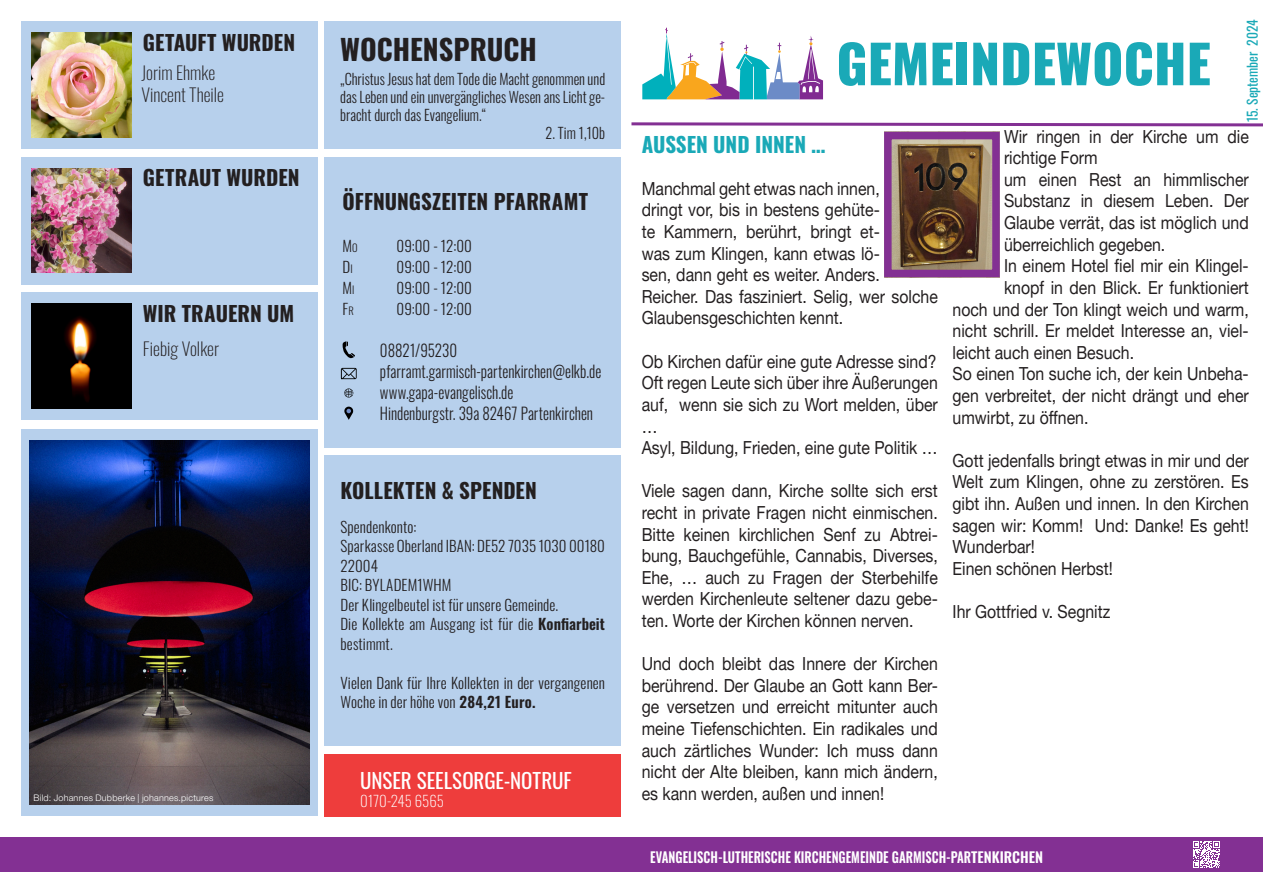
<style>
.page{position:relative;width:1263px;height:893px;background:#fff}
.page>*{position:absolute;margin:0;border:0;box-sizing:border-box;transform-origin:0 0}
.t1{font:700 28.5px "Oswald";color:#231f20}
.Fliesstext{font:700 21px "Oswald";letter-spacing:.005em;color:#231f20}
.Fliesstext-2{font:21px "Oswald";color:#fff}
.t2{font:700 21px "Oswald";color:#1aa9b7}
.Fliestext{font:18px/21.6px "Helvetica Neue LT Pro";color:#231f20;text-align:justify;scale:.88 1}
.Fliestext-2{font:200 18px "Oswald";color:#231f20}
.Fliesstext-3{font:300 16.5px "Oswald";color:#231f20;scale:.91 1}
.Fliesstext-4{font:300 16.5px "Oswald";color:#231f20;scale:.91 1}
.Fliesstext-5{font:300 15px/19.5px "Oswald";letter-spacing:.005em;color:#231f20}
.Fliesstext-6{font:300 15px/18px "Oswald";letter-spacing:.005em;color:#231f20;text-align:justify;scale:.95 1}
.Fliesstext-7{font:300 15px "Oswald";color:#231f20}
.Fliesstext-8{font:200 15px "Oswald";letter-spacing:-.005em;color:#fff}
.t3{font:600 14.4px "Oswald";color:#fff;scale:.87 1}
.t4{font:13.5px "Oswald";color:#1aa9b7}
.Fliesstext-9{font:300 9px "Helvetica Neue LT Pro";letter-spacing:.025em;color:#fff}
.s1{font-size:10.5px}
.s2{font-weight:600}
</style>
<div class="page">
<svg style="left:642px;top:28px;width:181px;height:71px"></svg>
<svg style="left:839px;top:42px;width:26px;height:44px"></svg>
<svg style="left:871px;top:43px;width:55px;height:42px"></svg>
<svg style="left:932px;top:43px;width:20px;height:42px"></svg>
<div style="left:957px;top:43px;width:10px;height:42px;background:#1aa9b7"></div>
<svg style="left:973px;top:43px;width:24px;height:42px"></svg>
<svg style="left:1003px;top:43px;width:26px;height:42px"></svg>
<svg style="left:1035px;top:42px;width:148px;height:44px"></svg>
<svg style="left:1190px;top:43px;width:20px;height:42px"></svg>
<svg style="left:631px;top:122px;width:632px;height:5px"></svg>
<img style="left:893px;top:141px;width:98px;height:127px">
<div style="left:884px;top:132px;width:116px;height:145px;border:8px solid #833093"></div>
<div style="left:0;top:838px;width:1263px;height:34px;background:#833093"></div>
<svg style="left:1193px;top:841px;width:26px;height:27px"></svg>
<div style="left:325px;top:754px;width:296px;height:62px;background:#ee3d3c"></div>
<div style="left:325px;top:157px;width:296px;height:290px;background:#b7d0ec"></div>
<svg style="left:343px;top:341px;width:12px;height:17px"></svg>
<svg style="left:341px;top:368px;width:16px;height:11px"></svg>
<svg style="left:344px;top:388px;width:9px;height:9px"></svg>
<svg style="left:344px;top:407px;width:9px;height:13px"></svg>
<div style="left:325px;top:455px;width:296px;height:291px;background:#b7d0ec"></div>
<div style="left:325px;top:21px;width:296px;height:128px;background:#b7d0ec"></div>
<div style="left:21px;top:21px;width:296px;height:128px;background:#b7d0ec"></div>
<div style="left:21px;top:157px;width:296px;height:127px;background:#b7d0ec"></div>
<div style="left:21px;top:292px;width:296px;height:128px;background:#b7d0ec"></div>
<img style="left:31px;top:33px;width:101px;height:104px">
<img style="left:31px;top:168px;width:101px;height:105px">
<img style="left:31px;top:304px;width:101px;height:105px">
<div style="left:21px;top:429px;width:296px;height:387px;background:#b7d0ec"></div>
<img style="left:30px;top:441px;width:279px;height:364px">
<p class="Fliesstext" style="left:143px;top:32px;width:154px">GETAUFT WURDEN</p>
<p class="Fliestext-2" style="left:141px;top:57px;width:75px">Jorim Ehmke</p>
<p class="Fliestext-2" style="left:141px;top:78px;width:84px">Vincent Theile</p>
<p class="Fliesstext" style="left:143px;top:166px;width:158px">GETRAUT WURDEN</p>
<p class="Fliesstext" style="left:143px;top:303px;width:153px">WIR TRAUERN UM</p>
<p class="Fliestext-2" style="left:143px;top:333px;width:78px">Fiebig Volker</p>
<p class="Fliesstext-9" style="left:34px;top:793px;width:181px">Bild: Johannes Dubberke | johannes.pictures</p>
<p class="t1" style="left:340px;top:34px;width:198px">WOCHENSPRUCH</p>
<p class="Fliesstext-6" style="left:340px;top:68px;width:280px">„Christus Jesus hat dem Tode die Macht genommen und das Leben und ein unvergängliches Wesen ans Licht ge&shy;bracht durch das Evangelium.“</p>
<p class="Fliesstext-6" style="left:546px;top:122px;width:64px">2. Tim 1,10b</p>
<p class="Fliesstext" style="left:343px;top:190px;width:247px">ÖFFNUNGSZEITEN PFARRAMT</p>
<p class="Fliesstext-7" style="left:343px;top:232px;width:17px">M<span class="s1">o</span></p>
<p class="Fliesstext-7" style="left:397px;top:232px;width:77px">09:00 - 12:00</p>
<p class="Fliesstext-7" style="left:343px;top:253px;width:12px">D<span class="s1">i</span></p>
<p class="Fliesstext-7" style="left:397px;top:253px;width:77px">09:00 - 12:00</p>
<p class="Fliesstext-7" style="left:343px;top:274px;width:13px">M<span class="s1">i</span></p>
<p class="Fliesstext-7" style="left:397px;top:274px;width:77px">09:00 - 12:00</p>
<p class="Fliesstext-7" style="left:343px;top:295px;width:13px">F<span class="s1">r</span></p>
<p class="Fliesstext-7" style="left:397px;top:295px;width:77px">09:00 - 12:00</p>
<p class="Fliesstext-4" style="left:380px;top:335px;width:86px">08821/95230</p>
<p class="Fliesstext-3" style="left:380px;top:356px;width:245px">pfarramt.garmisch-partenkirchen@elkb.de</p>
<p class="Fliesstext-3" style="left:380px;top:377px;width:148px">www.gapa-evangelisch.de</p>
<p class="Fliesstext-3" style="left:380px;top:398px;width:236px">Hindenburgstr. 39a 82467 Partenkirchen</p>
<p class="Fliesstext" style="left:340px;top:479px;width:198px">KOLLEKTEN &amp; SPENDEN</p>
<p class="Fliesstext-5" style="left:340px;top:515px;width:77px">Spendenkonto:</p>
<p class="Fliesstext-5" style="left:340px;top:535px;width:266px">Sparkasse Oberland IBAN: DE52 7035 1030 00180<br>22004</p>
<p class="Fliesstext-5" style="left:340px;top:574px;width:112px">BIC: BYLADEM1WHM</p>
<p class="Fliesstext-5" style="left:340px;top:593px;width:219px">Der Klingelbeutel ist für unsere Gemeinde.</p>
<p class="Fliesstext-5" style="left:340px;top:613px;width:266px">Die Kollekte am Ausgang ist für die <span class="s2">Konfiarbeit </span>bestimmt.</p>
<p class="Fliesstext-5" style="left:340px;top:671px;width:266px">Vielen Dank für Ihre Kollekten in der vergangenen<br>Woche in der höhe von <span class="s2">284,21 Euro.</span></p>
<p class="Fliesstext-2" style="left:360px;top:761px;width:213px">UNSER SEELSORGE-NOTRUF</p>
<p class="Fliesstext-8" style="left:360px;top:787px;width:85px">0170-245 6565</p>
<p class="t2" style="left:642px;top:134px;width:185px">AUSSEN UND INNEN …</p>
<p class="Fliestext" style="left:642px;top:177px;width:272px">Manchmal geht etwas nach innen,</p>
<p class="Fliestext" style="left:642px;top:199px;width:338px;text-align:left">dringt vor, bis in bestens gehüte-<br>te Kammern, berührt, bringt et-<br>was zum Klingen, kann etwas lö-<br>sen, dann geht es weiter. Anders.<br>Reicher. Das fasziniert. Selig, wer solche Glaubensgeschichten kennt.</p>
<p class="Fliestext" style="left:642px;top:350px;width:337px">Ob Kirchen dafür eine gute Adresse sind?</p>
<p class="Fliestext" style="left:642px;top:372px;width:338px">Oft regen Leute sich über ihre Äußerungen auf, wenn sie sich zu Wort melden, über …</p>
<p class="Fliestext" style="left:642px;top:436px;width:338px">Asyl, Bildung, Frieden, eine gute Politik …</p>
<p class="Fliestext" style="left:642px;top:480px;width:338px">Viele sagen dann, Kirche sollte sich erst recht in private Fragen nicht einmischen.<br>Bitte keinen kirchlichen Senf zu Abtrei&shy;bung, Bauchgefühle, Cannabis, Diverses, Ehe, … auch zu Fragen der Sterbehilfe werden Kirchenleute seltener dazu gebe&shy;ten. Worte der Kirchen können nerven.</p>
<p class="Fliestext" style="left:642px;top:652px;width:338px">Und doch bleibt das Innere der Kirchen berührend. Der Glaube an Gott kann Ber&shy;ge versetzen und erreicht mitunter auch meine Tiefenschichten. Ein radikales und auch zärtliches Wunder: Ich muss dann nicht der Alte bleiben, kann mich ändern, es kann werden, außen und innen!</p>
<p class="t4" style="left:1240px;top:122px;width:105px;rotate:-90deg">15. September 2024</p>
<p class="Fliestext" style="left:1004px;top:125px;width:280px">Wir ringen in der Kirche um die richtige Form</p>
<p class="Fliestext" style="left:1004px;top:168px;width:280px">um einen Rest an himmlischer Substanz in diesem Leben. Der Glaube verrät, das ist möglich und überreichlich gegeben.</p>
<p class="Fliestext" style="left:1004px;top:255px;width:280px">In einem Hotel fiel mir ein Klingel-</p>
<p class="Fliestext" style="left:1004px;top:276px;width:280px">knopf in den Blick. Er funktioniert</p>
<p class="Fliestext" style="left:952px;top:298px;width:338px">noch und der Ton klingt weich und warm,</p>
<p class="Fliestext" style="left:952px;top:319px;width:338px">nicht schrill. Er meldet Interesse an, viel-</p>
<p class="Fliestext" style="left:952px;top:341px;width:208px">leicht auch einen Besuch.</p>
<p class="Fliestext" style="left:952px;top:363px;width:338px">So einen Ton suche ich, der kein Unbeha&shy;gen verbreitet, der nicht drängt und eher umwirbt, zu öffnen.</p>
<p class="Fliestext" style="left:952px;top:449px;width:338px">Gott jedenfalls bringt etwas in mir und der Welt zum Klingen, ohne zu zerstören. Es gibt ihn. Außen und innen. In den Kirchen sagen wir: Komm! Und: Danke! Es geht!<br>Wunderbar!</p>
<p class="Fliestext" style="left:952px;top:557px;width:184px">Einen schönen Herbst!</p>
<p class="Fliestext" style="left:952px;top:600px;width:181px">Ihr Gottfried v. Segnitz</p>
<p class="t3" style="left:650px;top:850px;width:453px">EVANGELISCH-LUTHERISCHE KIRCHENGEMEINDE GARMISCH-PARTENKIRCHEN</p>
</div>
